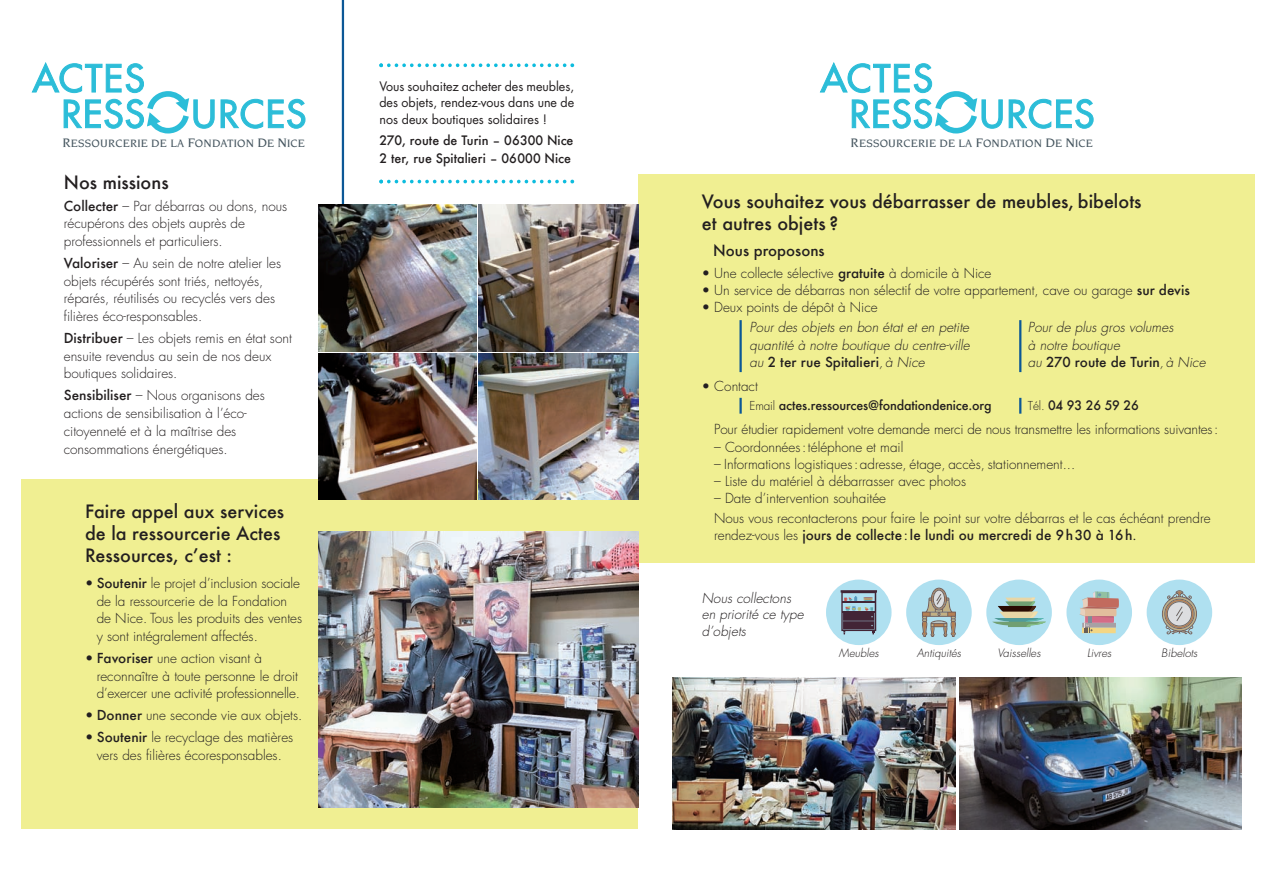
<style>
.page{position:relative;width:1276px;height:893px;background:#fff}
.page>*{position:absolute;margin:0;border:0;box-sizing:border-box;transform-origin:0 0}
.t1{font:500 18px/21.8px "Futura";color:#231f20}
.t2{font:500 15px "Futura";color:#231f20}
.t3{font:300 13.5px/17.7px "Futura";color:#231f20}
.t4{font:italic 300 13.5px/17.2px "Futura";letter-spacing:.005em;color:#231f20}
.t5{font:500 13.5px "Futura";color:#231f20}
.t6{font:500 12.75px/18px "Futura";color:#231f20}
.t7{font:12.75px/16.5px "Futura";color:#231f20;text-align:justify}
.t8{font:500 11.55px "Novarese";letter-spacing:.02em;color:#45555f}
.t9{font:italic 300 11.25px "Futura";letter-spacing:.005em;color:#231f20}
.s1{font-size:13.35px}
.s2{font-weight:500}
.s3{font-weight:500;font-style:normal}
.s4{font-weight:300;font-size:12px}
.s5{font-weight:300}
.s6{font-weight:400}
</style>
<div class="page">
<svg style="left:32px;top:62px;width:273px;height:72px"></svg>
<hr style="left:342px;top:0;width:2px;height:272px;background:#0c5896">
<svg style="left:820px;top:62px;width:273px;height:72px"></svg>
<div style="left:21px;top:479px;width:617px;height:350px;background:#f0ef92"></div>
<div style="left:638px;top:174px;width:616px;height:388px;background:#f0ef92"></div>
<img style="left:319px;top:531px;width:319px;height:276px">
<img style="left:319px;top:204px;width:157px;height:147px">
<img style="left:478px;top:204px;width:160px;height:147px">
<img style="left:319px;top:353px;width:157px;height:147px">
<img style="left:478px;top:353px;width:160px;height:147px">
<img style="left:672px;top:677px;width:283px;height:152px">
<img style="left:959px;top:677px;width:283px;height:152px">
<hr style="left:1019px;top:320px;width:2px;height:52px;background:#0c5896">
<hr style="left:739px;top:320px;width:3px;height:52px;background:#0c5896">
<svg style="left:1019px;top:398px;width:2px;height:16px"></svg>
<hr style="left:739px;top:398px;width:3px;height:16px;background:#0c5896">
<div style="left:826px;top:580px;width:65px;height:65px;background:#afe0f0;border-radius:50%"></div>
<svg style="left:840px;top:590px;width:37px;height:44px"></svg>
<div style="left:906px;top:580px;width:65px;height:65px;background:#afe0f0;border-radius:50%"></div>
<svg style="left:922px;top:588px;width:34px;height:49px"></svg>
<div style="left:986px;top:580px;width:66px;height:65px;background:#afe0f0;border-radius:50%"></div>
<svg style="left:992px;top:598px;width:53px;height:29px"></svg>
<div style="left:1066px;top:580px;width:66px;height:65px;background:#afe0f0;border-radius:50%"></div>
<svg style="left:1079px;top:591px;width:40px;height:42px"></svg>
<div style="left:1146px;top:580px;width:66px;height:65px;background:#afe0f0;border-radius:50%"></div>
<svg style="left:1162px;top:590px;width:35px;height:44px"></svg>
<svg style="left:379px;top:63px;width:195px;height:4px"></svg>
<svg style="left:379px;top:180px;width:195px;height:3px"></svg>
<p class="t8" style="left:62px;top:139px;width:244px"><span class="s1">R</span>ESSOURCERIE DE LA <span class="s1">F</span>ONDATION <span class="s1">D</span>E <span class="s1">N</span>ICE</p>
<h1 class="t1" style="left:64px;top:171px;width:106px">Nos missions</h1>
<p class="t3" style="left:64px;top:198px;width:225px"><span class="s2">Collecter</span> – Par débarras ou dons, nous récupérons des objets auprès de professionnels et particuliers.</p>
<p class="t3" style="left:64px;top:255px;width:219px"><span class="s2">Valoriser</span> – Au sein de notre atelier les objets récupérés sont triés, nettoyés, réparés, réutilisés ou recyclés vers des filières éco-responsables.</p>
<p class="t3" style="left:64px;top:330px;width:230px"><span class="s2">Distribuer</span> – Les objets remis en état sont ensuite revendus au sein de nos deux boutiques solidaires.</p>
<p class="t3" style="left:64px;top:388px;width:203px"><span class="s2">Sensibiliser</span> – Nous organisons des actions de sensibilisation à l’éco&shy;citoyenneté et à la maîtrise des consommations énergétiques.</p>
<h1 class="t1" style="left:85px;top:500px;width:201px">Faire appel aux services de la ressourcerie Actes<br>Ressources, c’est :</h1>
<p class="t3" style="left:97px;top:575px;width:207px;text-indent:-12px">• <span class="s2">Soutenir</span> le projet d’inclusion sociale de la ressourcerie de la Fondation de Nice. Tous les produits des ventes y sont intégralement affectés.</p>
<p class="t3" style="left:97px;top:650px;width:205px;text-indent:-12px">• <span class="s2">Favoriser</span> une action visant à reconnaître à toute personne le droit d’exercer une activité professionnelle.</p>
<p class="t3" style="left:85px;top:708px;width:219px">• <span class="s2">Donner</span> une seconde vie aux objets.</p>
<p class="t3" style="left:85px;top:730px;width:210px;text-align:center">• <span class="s2">Soutenir</span> le recyclage des matières vers des filières écoresponsables.</p>
<p class="t7" style="left:379px;top:79px;width:196px">Vous souhaitez acheter des meubles, des objets, rendez-vous dans une de nos deux boutiques solidaires !</p>
<p class="t6" style="left:379px;top:131px;width:196px">270, route de Turin – 06300 Nice<br>2 ter, rue Spitalieri – 06000 Nice</p>
<p class="t8" style="left:850px;top:139px;width:244px"><span class="s1">R</span>ESSOURCERIE DE LA <span class="s1">F</span>ONDATION <span class="s1">D</span>E <span class="s1">N</span>ICE</p>
<h1 class="t1" style="left:702px;top:191px;width:441px">Vous souhaitez vous débarrasser de meubles, bibelots et autres objets ?</h1>
<p class="t2" style="left:713px;top:240px;width:113px">Nous proposons</p>
<p class="t3" style="left:702px;top:265px;width:291px">• Une collecte sélective <span class="s2">gratuite</span> à domicile à Nice</p>
<p class="t3" style="left:702px;top:282px;width:489px">• Un service de débarras non sélectif de votre appartement, cave ou garage <span class="s2">sur devis</span></p>
<p class="t3" style="left:702px;top:299px;width:177px">• Deux points de dépôt à Nice</p>
<p class="t4" style="left:749px;top:320px;width:222px;text-align:justify">Pour des objets en bon état et en petite quantité à notre boutique du centre-ville au <span class="s3">2 ter rue Spitalieri</span>,à Nice</p>
<p class="t4" style="left:1028px;top:320px;width:179px">Pour de plus gros volumes<br>à notre boutique<br>au <span class="s3">270 route de Turin</span>,à Nice</p>
<p class="t6" style="left:749px;top:396px;width:244px"><span class="s4">Email</span> actes.ressources@fondationdenice.org</p>
<p class="t6" style="left:1028px;top:396px;width:112px"><span class="s4">Tél.</span> 04 93 26 59 26</p>
<p class="t3" style="left:714px;top:422px;width:506px">Pour étudier rapidement votre demande merci de nous transmettre les informations suivantes :</p>
<p class="t3" style="left:714px;top:439px;width:191px">– Coordonnées:téléphone et mail</p>
<p class="t3" style="left:714px;top:456px;width:363px">– Informations logistiques:adresse, étage, accès, stationnement...</p>
<p class="t3" style="left:714px;top:473px;width:253px">– Liste du matériel à débarrasser avec photos</p>
<p class="t3" style="left:714px;top:490px;width:498px;line-height:19.4px">– Date d’intervention souhaitée<br>Nous vous recontacterons pour faire le point sur votre débarras et le cas échéant prendre</p>
<p class="t5" style="left:714px;top:526px;width:424px"><span class="s5">rendez-vous les</span> jours de collecte<span class="s6">:</span>le lundi ou mercredi de 9 h 30 à 16 h<span class="s6">.</span></p>
<p class="t3" style="left:702px;top:378px;width:58px">• Contact</p>
<p class="t4" style="left:702px;top:591px;width:103px;line-height:16.5px">Nous collectons en priorité ce type d’objets</p>
<p class="t9" style="left:839px;top:648px;width:41px">Meubles</p>
<p class="t9" style="left:916px;top:648px;width:46px">Antiquités</p>
<p class="t9" style="left:997px;top:648px;width:45px">Vaisselles</p>
<p class="t9" style="left:1087px;top:648px;width:26px">Livres</p>
<p class="t9" style="left:1161px;top:648px;width:38px">Bibelots</p>
</div>
